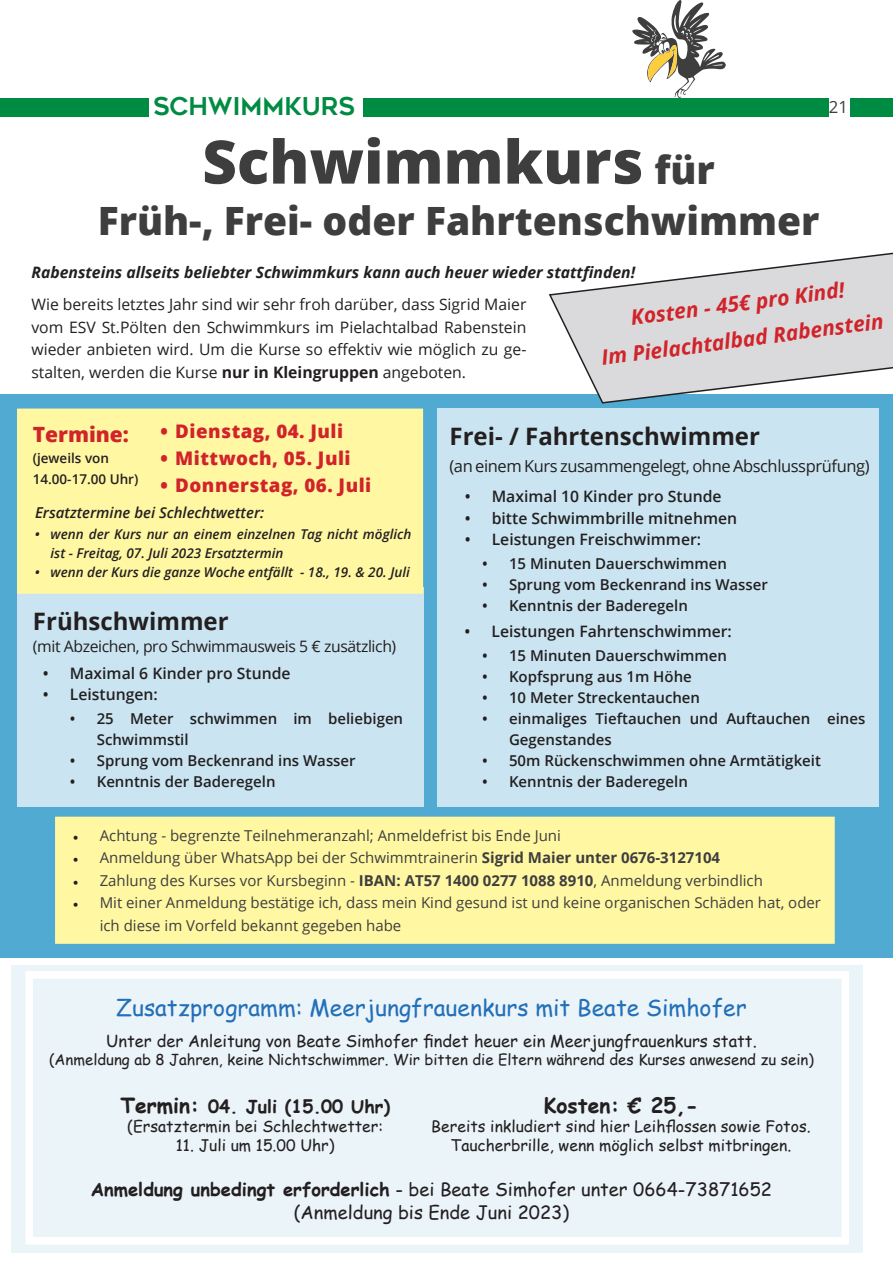
<style>
.page{position:relative;width:893px;height:1263px;background:#fff}
.page>*{position:absolute;margin:0;border:0;box-sizing:border-box;transform-origin:0 0}
.t1{font:800 60px "Open Sans";color:#3e3e3f}
.t2{font:800 39px "Open Sans";color:#3e3e3f}
.t3{font:24.45px "Geometos";color:#008b43}
.t4{font:700 24px "Open Sans";color:#231f20}
.t5{font:22.95px "Comic Sans MS";color:#2370b9}
.t6{font:italic 700 21px/36px "Open Sans";color:#d1232a;text-align:center}
.t7{font:700 21px "Comic Sans MS";color:#231f20}
.t8{font:800 21px "Open Sans";color:#d1232a}
.t9{font:800 18.75px "Open Sans";letter-spacing:.025em;color:#d1232a}
.t10{font:18.3px/22px "Comic Sans MS";color:#231f20;text-align:center}
.t11{font:700 18px "Comic Sans MS";color:#231f20}
.t12{font:16.8px "Open Sans";color:#3e3e3f}
.t13{font:16.5px "Comic Sans MS";color:#231f20}
.t14{font:16.5px "Open Sans";letter-spacing:-.025em;color:#231f20}
.t15{font:15.75px/22.5px "Open Sans";color:#231f20;text-align:justify}
.t16{font:600 15.75px "Open Sans";color:#231f20}
.t17{font:15.75px/18.9px "Comic Sans MS";color:#231f20;text-align:center}
.t18{font:italic 700 15.75px "Open Sans";color:#231f20}
.t19{font:15.75px "Open Sans";letter-spacing:-.025em;color:#231f20}
.t20{font:600 15px/21px "Open Sans";color:#231f20}
.t21{font:15px/22.5px "Open Sans";color:#3e3e3f}
.t22{font:15px "Comic Sans MS";color:#231f20}
.t23{font:italic 600 15px "Open Sans";color:#231f20}
.t24{font:italic 600 13.5px/19.2px "Open Sans";color:#231f20}
.t25{font:600 13.5px/21px "Open Sans";color:#231f20}
.s1{font-size:39px}
.s2{font-weight:700}
.s3{font-family:"Minion Pro";color:#231f20}
.s4{font-size:21px}
</style>
<div class="page">
<svg style="left:632px;top:0;width:94px;height:98px"></svg>
<div style="left:633px;top:98px;width:195px;height:19px;background:#008b43"></div>
<div style="left:364px;top:98px;width:277px;height:19px;background:#008b43"></div>
<div style="left:851px;top:98px;width:42px;height:19px;background:#008b43"></div>
<div style="left:0;top:98px;width:149px;height:19px;background:#008b43"></div>
<div style="left:11px;top:965px;width:852px;height:287px;background:#ebf4f9"></div>
<div style="left:25px;top:971px;width:824px;height:273px;border:8px solid #fff"></div>
<div style="left:0;top:394px;width:893px;height:563px;background:#50aad1"></div>
<div style="left:55px;top:817px;width:780px;height:127px;background:#fff7a2;border:2px solid #fff7a2"></div>
<svg style="left:548px;top:252px;width:345px;height:152px"></svg>
<div style="left:17px;top:588px;width:406px;height:219px;background:#cae5f1"></div>
<div style="left:437px;top:409px;width:442px;height:398px;background:#cae5f1"></div>
<div style="left:17px;top:409px;width:406px;height:185px;background:#fff7a2;border:2px solid #fff7a2"></div>
<h3 class="t3" style="left:153px;top:93px;width:204px">SCHWIMMKURS</h3>
<p class="t12" style="left:829px;top:95px;width:21px">21</p>
<h1 class="t1" style="left:202px;top:116px;width:514px">Schwimmkurs <span class="s1">für</span></h1>
<h2 class="t2" style="left:98px;top:191px;width:723px">Früh-, Frei- oder Fahrtenschwimmer</h2>
<p class="t18" style="left:31px;top:261px;width:605px">Rabensteins allseits beliebter Schwimmkurs kann auch heuer wieder stattfinden!</p>
<h3 class="t6" style="left:594px;top:305px;width:286px;rotate:-8deg">Kosten - 45€ pro Kind!<br>Im Pielachtalbad Rabenstein</h3>
<p class="t15" style="left:31px;top:293px;width:496px">Wie bereits letztes Jahr sind wir sehr froh darüber, dass Sigrid Maier vom ESV St.Pölten den Schwimmkurs im Pielachtalbad Rabenstein wieder anbieten wird. Um die Kurse so effektiv wie möglich zu ge&shy;stalten, werden die Kurse <span class="s2">nur in Kleingruppen</span> angeboten.</p>
<p class="t9" style="left:160px;top:417px;width:184px">• Dienstag, 04. Juli</p>
<p class="t9" style="left:160px;top:444px;width:192px">• Mittwoch, 05. Juli</p>
<p class="t9" style="left:160px;top:471px;width:213px">• Donnerstag, 06. Juli</p>
<p class="t24" style="left:51px;top:524px;width:362px;text-indent:-16px">• wenn der Kurs nur an einem einzelnen Tag nicht möglich ist - Freitag, 07. Juli 2023 Ersatztermin</p>
<p class="t24" style="left:35px;top:563px;width:376px">• wenn der Kurs die ganze Woche entfällt - 18., 19. &amp; 20. Juli</p>
<h3 class="t8" style="left:33px;top:418px;width:98px">Termine:</h3>
<p class="t25" style="left:33px;top:447px;width:107px">(jeweils von<br>14.00-17.00 Uhr)</p>
<p class="t23" style="left:35px;top:502px;width:231px">Ersatztermine bei Schlechtwetter:</p>
<h3 class="t4" style="left:33px;top:604px;width:197px">Frühschwimmer</h3>
<p class="t19" style="left:33px;top:636px;width:365px">(mit Abzeichen, pro Schwimmausweis 5 € zusätzlich)</p>
<p class="t16" style="left:43px;top:662px;width:249px">• Maximal 6 Kinder pro Stunde</p>
<p class="t16" style="left:43px;top:683px;width:117px">• Leistungen:</p>
<p class="t20" style="left:97px;top:708px;width:308px;text-indent:-27px">• 25 Meter schwimmen im beliebigen<br>Schwimmstil</p>
<p class="t20" style="left:70px;top:750px;width:287px">• Sprung vom Beckenrand ins Wasser</p>
<p class="t20" style="left:70px;top:771px;width:207px">• Kenntnis der Baderegeln</p>
<h3 class="t4" style="left:449px;top:420px;width:312px">Frei- / Fahrtenschwimmer</h3>
<p class="t14" style="left:449px;top:455px;width:422px">(an einem Kurs zusammengelegt, ohne Abschlussprüfung)</p>
<p class="t16" style="left:465px;top:486px;width:258px">• Maximal 10 Kinder pro Stunde</p>
<p class="t16" style="left:465px;top:507px;width:274px">• bitte Schwimmbrille mitnehmen</p>
<p class="t16" style="left:465px;top:528px;width:238px">• Leistungen Freischwimmer:</p>
<p class="t20" style="left:482px;top:552px;width:246px">• 15 Minuten Dauerschwimmen</p>
<p class="t20" style="left:482px;top:573px;width:287px">• Sprung vom Beckenrand ins Wasser</p>
<p class="t20" style="left:482px;top:594px;width:207px">• Kenntnis der Baderegeln</p>
<p class="t16" style="left:465px;top:620px;width:269px">• Leistungen Fahrtenschwimmer:</p>
<p class="t20" style="left:482px;top:645px;width:246px">• 15 Minuten Dauerschwimmen</p>
<p class="t20" style="left:482px;top:666px;width:211px">• Kopfsprung aus 1m Höhe</p>
<p class="t20" style="left:482px;top:687px;width:220px">• 10 Meter Streckentauchen</p>
<p class="t20" style="left:509px;top:708px;width:358px;text-indent:-27px">• einmaliges Tieftauchen und Auftauchen eines<br>Gegenstandes</p>
<p class="t20" style="left:482px;top:750px;width:340px">• 50m Rückenschwimmen ohne Armtätigkeit</p>
<p class="t20" style="left:482px;top:771px;width:207px">• Kenntnis der Baderegeln</p>
<p class="t21" style="left:73px;top:824px;width:490px"><span class="s3">•</span> Achtung - begrenzte Teilnehmeranzahl; Anmeldefrist bis Ende Juni</p>
<p class="t21" style="left:73px;top:846px;width:649px"><span class="s3">•</span> Anmeldung über WhatsApp bei der Schwimmtrainerin <span class="s2">Sigrid Maier unter 0676-3127104</span></p>
<p class="t21" style="left:73px;top:869px;width:692px"><span class="s3">•</span> Zahlung des Kurses vor Kursbeginn - <span class="s2">IBAN: AT57 1400 0277 1088 8910</span>, Anmeldung verbindlich</p>
<p class="t21" style="left:100px;top:891px;width:723px;text-indent:-27px"><span class="s3">•</span> Mit einer Anmeldung bestätige ich, dass mein Kind gesund ist und keine organischen Schäden hat, oder ich diese im Vorfeld bekannt gegeben habe</p>
<h3 class="t5" style="left:116px;top:991px;width:632px">Zusatzprogramm: Meerjungfrauenkurs mit Beate Simhofer</h3>
<p class="t13" style="left:106px;top:1029px;width:652px">Unter der Anleitung von Beate Simhofer findet heuer ein Meerjungfrauenkurs statt.</p>
<p class="t22" style="left:49px;top:1048px;width:766px">(Anmeldung ab 8 Jahren, keine Nichtschwimmer. Wir bitten die Eltern während des Kurses anwesend zu sein)</p>
<p class="t11" style="left:120px;top:1093px;width:271px"><span class="s4">Termin:</span> 04. Juli (15.00 Uhr)</p>
<p class="t17" style="left:127px;top:1116px;width:257px">(Ersatztermin bei Schlechtwetter:</p>
<p class="t17" style="left:176px;top:1135px;width:160px">11. Juli um 15.00 Uhr)</p>
<h3 class="t7" style="left:544px;top:1089px;width:156px">Kosten: € 25,-</h3>
<p class="t17" style="left:431px;top:1116px;width:381px">Bereits inkludiert sind hier Leihflossen sowie Fotos.<br>Taucherbrille, wenn möglich selbst mitbringen.</p>
<p class="t10" style="left:91px;top:1178px;width:683px"><span class="s2">Anmeldung unbedingt erforderlich</span> - bei Beate Simhofer unter 0664-73871652 (Anmeldung bis Ende Juni 2023)</p>
</div>
